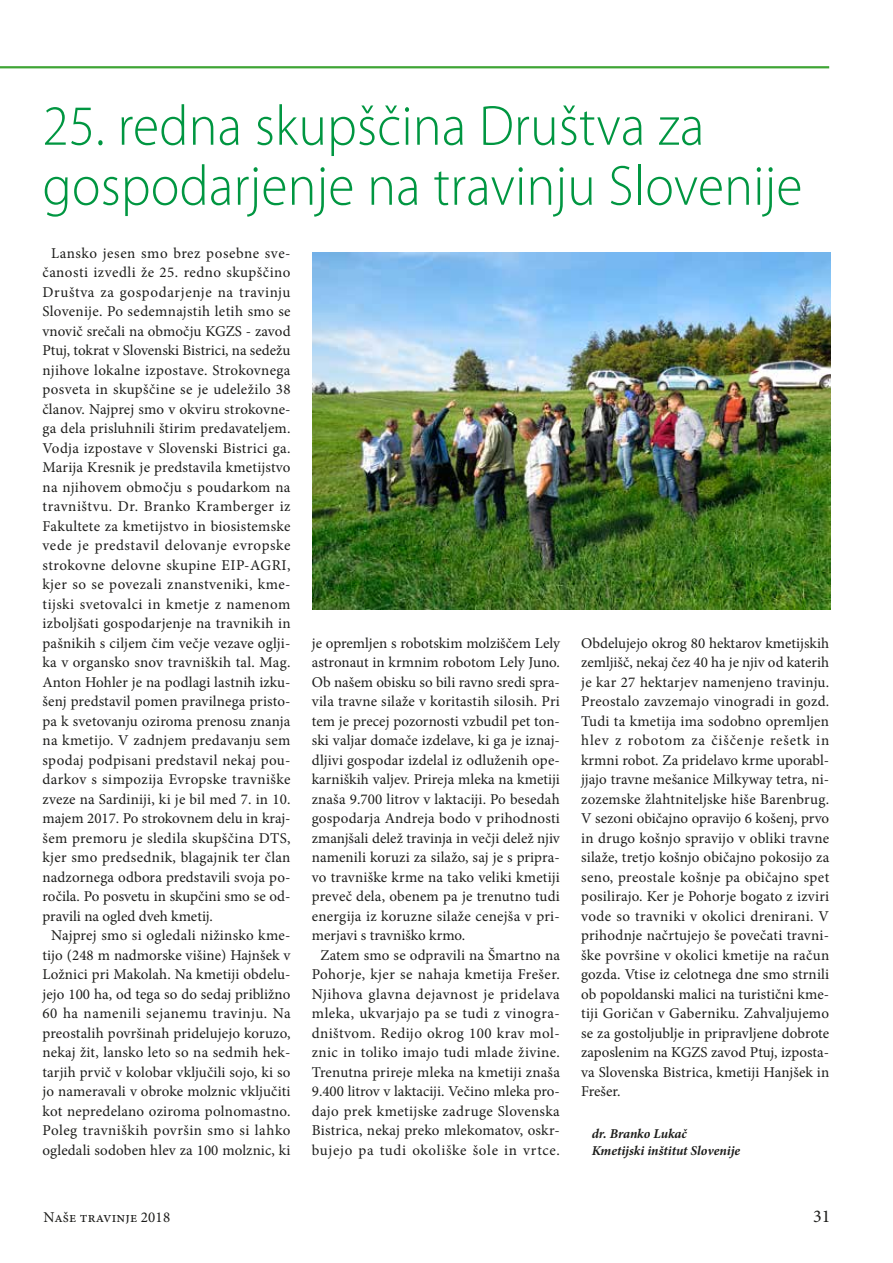
<style>
.page{position:relative;width:893px;height:1263px;background:#fff}
.page>*{position:absolute;margin:0;border:0;box-sizing:border-box;transform-origin:0 0}
.t1{font:300 57px/60px "Myriad Pro";letter-spacing:.005em;color:#009641;scale:.94 1}
.t2{font:18px "Minion Pro";color:#1d1d1b}
.t3{font:15px/19.5px "Minion Pro";letter-spacing:.015em;color:#1d1d1b;text-align:justify}
.t4{font:15px "Minion Pro";letter-spacing:.04em;color:#1d1d1b}
.t5{font:15px "Minion Pro";letter-spacing:.035em;color:#1d1d1b}
.t6{font:15px "Minion Pro";letter-spacing:-.005em;color:#1d1d1b}
.t7{font:15px "Minion Pro";letter-spacing:.045em;color:#1d1d1b}
.t8{font:italic 700 13.5px/16.2px "Minion Pro";letter-spacing:-.005em;color:#1d1d1b}
</style>
<div class="page">
<hr style="left:0;top:66px;width:829px;height:2px;background:#3fa535">
<img style="left:312px;top:252px;width:518px;height:357px">
<h1 class="t1" style="left:43px;top:97px;width:810px">25. redna skupščina Društva za gospodarjenje na travinju Slovenije</h1>
<p class="t5" style="left:51px;top:243px;width:241px">Lansko jesen smo brez posebne sve-</p>
<p class="t3" style="left:43px;top:263px;width:250px">čanosti izvedli že 25. redno skupščino</p>
<p class="t4" style="left:43px;top:282px;width:250px">Društva za gospodarjenje na travinju</p>
<p class="t3" style="left:43px;top:302px;width:250px">Slovenije. Po sedemnajstih letih smo se</p>
<p class="t3" style="left:43px;top:321px;width:250px">vnovič srečali na območju KGZS - zavod</p>
<p class="t3" style="left:43px;top:341px;width:250px">Ptuj, tokrat v Slovenski Bistrici, na sedežu</p>
<p class="t3" style="left:43px;top:360px;width:250px">njihove lokalne izpostave. Strokovnega</p>
<p class="t3" style="left:43px;top:380px;width:250px">posveta in skupščine se je udeležilo 38</p>
<p class="t3" style="left:43px;top:399px;width:250px">članov. Najprej smo v okviru strokovne-</p>
<p class="t3" style="left:43px;top:419px;width:250px">ga dela prisluhnili štirim predavateljem.</p>
<p class="t3" style="left:43px;top:438px;width:249px">Vodja izpostave v Slovenski Bistrici ga.</p>
<p class="t3" style="left:43px;top:458px;width:249px">Marija Kresnik je predstavila kmetijstvo</p>
<p class="t3" style="left:43px;top:477px;width:249px">na njihovem območju s poudarkom na</p>
<p class="t4" style="left:43px;top:496px;width:250px">travništvu. Dr. Branko Kramberger iz</p>
<p class="t3" style="left:43px;top:516px;width:249px">Fakultete za kmetijstvo in biosistemske</p>
<p class="t4" style="left:43px;top:535px;width:250px">vede je predstavil delovanje evropske</p>
<p class="t3" style="left:43px;top:555px;width:250px">strokovne delovne skupine EIP-AGRI,</p>
<p class="t3" style="left:43px;top:575px;width:250px">kjer so se povezali znanstveniki, kme-</p>
<p class="t5" style="left:43px;top:594px;width:250px">tijski svetovalci in kmetje z namenom</p>
<p class="t3" style="left:43px;top:614px;width:250px">izboljšati gospodarjenje na travnikih in</p>
<p class="t3" style="left:43px;top:633px;width:249px">pašnikih s ciljem čim večje vezave oglji-</p>
<p class="t3" style="left:43px;top:653px;width:250px">ka v organsko snov travniških tal. Mag.</p>
<p class="t3" style="left:43px;top:672px;width:250px">Anton Hohler je na podlagi lastnih izku-</p>
<p class="t3" style="left:43px;top:692px;width:250px">šenj predstavil pomen pravilnega pristo-</p>
<p class="t3" style="left:43px;top:711px;width:249px">pa k svetovanju oziroma prenosu znanja</p>
<p class="t3" style="left:43px;top:731px;width:249px">na kmetijo. V zadnjem predavanju sem</p>
<p class="t3" style="left:43px;top:750px;width:250px">spodaj podpisani predstavil nekaj pou-</p>
<p class="t3" style="left:43px;top:770px;width:250px">darkov s simpozija Evropske travniške</p>
<p class="t3" style="left:43px;top:789px;width:250px">zveze na Sardiniji, ki je bil med 7. in 10.</p>
<p class="t3" style="left:43px;top:809px;width:250px">majem 2017. Po strokovnem delu in kraj-</p>
<p class="t3" style="left:43px;top:828px;width:250px">šem premoru je sledila skupščina DTS,</p>
<p class="t3" style="left:43px;top:848px;width:249px">kjer smo predsednik, blagajnik ter član</p>
<p class="t3" style="left:43px;top:867px;width:249px">nadzornega odbora predstavili svoja po-</p>
<p class="t3" style="left:43px;top:887px;width:250px">ročila. Po posvetu in skupčini smo se od-</p>
<p class="t3" style="left:43px;top:906px;width:172px">pravili na ogled dveh kmetij.</p>
<p class="t3" style="left:51px;top:926px;width:241px">Najprej smo si ogledali nižinsko kme-</p>
<p class="t3" style="left:43px;top:945px;width:249px">tijo (248 m nadmorske višine) Hajnšek v</p>
<p class="t3" style="left:43px;top:965px;width:250px">Ložnici pri Makolah. Na kmetiji obdelu-</p>
<p class="t3" style="left:43px;top:984px;width:249px">jejo 100 ha, od tega so do sedaj približno</p>
<p class="t5" style="left:43px;top:1003px;width:250px">60 ha namenili sejanemu travinju. Na</p>
<p class="t3" style="left:43px;top:1023px;width:250px">preostalih površinah pridelujejo koruzo,</p>
<p class="t3" style="left:43px;top:1043px;width:250px">nekaj žit, lansko leto so na sedmih hek-</p>
<p class="t3" style="left:43px;top:1062px;width:250px">tarjih prvič v kolobar vključili sojo, ki so</p>
<p class="t3" style="left:43px;top:1082px;width:249px">jo nameravali v obroke molznic vključiti</p>
<p class="t3" style="left:43px;top:1101px;width:250px">kot nepredelano oziroma polnomastno.</p>
<p class="t5" style="left:43px;top:1120px;width:249px">Poleg travniških površin smo si lahko</p>
<p class="t3" style="left:43px;top:1140px;width:249px">ogledali sodoben hlev za 100 molznic, ki</p>
<p class="t3" style="left:312px;top:633px;width:250px">je opremljen s robotskim molziščem Lely</p>
<p class="t3" style="left:312px;top:653px;width:250px">astronaut in krmnim robotom Lely Juno.</p>
<p class="t6" style="left:312px;top:672px;width:250px">Ob našem obisku so bili ravno sredi spra-</p>
<p class="t3" style="left:312px;top:692px;width:250px">vila travne silaže v koritastih silosih. Pri</p>
<p class="t3" style="left:312px;top:711px;width:250px">tem je precej pozornosti vzbudil pet ton-</p>
<p class="t3" style="left:312px;top:731px;width:250px">ski valjar domače izdelave, ki ga je iznaj-</p>
<p class="t3" style="left:312px;top:750px;width:250px">dljivi gospodar izdelal iz odluženih ope-</p>
<p class="t3" style="left:312px;top:770px;width:250px">karniških valjev. Prireja mleka na kmetiji</p>
<p class="t3" style="left:312px;top:789px;width:249px">znaša 9.700 litrov v laktaciji. Po besedah</p>
<p class="t3" style="left:312px;top:809px;width:250px">gospodarja Andreja bodo v prihodnosti</p>
<p class="t3" style="left:312px;top:828px;width:250px">zmanjšali delež travinja in večji delež njiv</p>
<p class="t3" style="left:312px;top:848px;width:250px">namenili koruzi za silažo, saj je s pripra-</p>
<p class="t3" style="left:312px;top:867px;width:250px">vo travniške krme na tako veliki kmetiji</p>
<p class="t3" style="left:312px;top:887px;width:250px">preveč dela, obenem pa je trenutno tudi</p>
<p class="t3" style="left:312px;top:906px;width:250px">energija iz koruzne silaže cenejša v pri-</p>
<p class="t3" style="left:312px;top:926px;width:155px">merjavi s travniško krmo.</p>
<p class="t3" style="left:320px;top:945px;width:241px">Zatem smo se odpravili na Šmartno na</p>
<p class="t3" style="left:312px;top:965px;width:250px">Pohorje, kjer se nahaja kmetija Frešer.</p>
<p class="t4" style="left:312px;top:984px;width:250px">Njihova glavna dejavnost je pridelava</p>
<p class="t3" style="left:312px;top:1004px;width:249px">mleka, ukvarjajo pa se tudi z vinogra-</p>
<p class="t3" style="left:312px;top:1023px;width:249px">dništvom. Redijo okrog 100 krav mol-</p>
<p class="t3" style="left:312px;top:1043px;width:250px">znic in toliko imajo tudi mlade živine.</p>
<p class="t3" style="left:312px;top:1062px;width:250px">Trenutna prireje mleka na kmetiji znaša</p>
<p class="t3" style="left:312px;top:1082px;width:250px">9.400 litrov v laktaciji. Večino mleka pro-</p>
<p class="t3" style="left:312px;top:1101px;width:250px">dajo prek kmetijske zadruge Slovenska</p>
<p class="t3" style="left:312px;top:1121px;width:250px">Bistrica, nekaj preko mlekomatov, oskr-</p>
<p class="t7" style="left:312px;top:1140px;width:250px">bujejo pa tudi okoliške šole in vrtce.</p>
<p class="t3" style="left:581px;top:633px;width:250px">Obdelujejo okrog 80 hektarov kmetijskih zemljišč, nekaj čez 40 ha je njiv od katerih je kar 27 hektarjev namenjeno travinju.<br>Preostalo zavzemajo vinogradi in gozd.<br>Tudi ta kmetija ima sodobno opremljen hlev z robotom za čiščenje rešetk in krmni robot. Za pridelavo krme uporabl&shy;jjajo travne mešanice Milkyway tetra, ni&shy;zozemske žlahtniteljske hiše Barenbrug.<br>V sezoni običajno opravijo 6 košenj, prvo in drugo košnjo spravijo v obliki travne silaže, tretjo košnjo običajno pokosijo za seno, preostale košnje pa običajno spet posilirajo. Ker je Pohorje bogato z izviri vode so travniki v okolici drenirani. V prihodnje načrtujejo še povečati travni&shy;ške površine v okolici kmetije na račun gozda. Vtise iz celotnega dne smo strnili ob popoldanski malici na turistični kme&shy;tiji Goričan v Gaberniku. Zahvaljujemo se za gostoljublje in pripravljene dobrote zaposlenim na KGZS zavod Ptuj, izposta&shy;va Slovenska Bistrica, kmetiji Hanjšek in Frešer.</p>
<p class="t8" style="left:592px;top:1126px;width:150px">dr. Branko Lukač<br>Kmetijski inštitut Slovenije</p>
<p class="t3" style="left:44px;top:1207px;width:128px">Naše travinje 2018</p>
<p class="t2" style="left:813px;top:1204px;width:19px">31</p>
</div>
